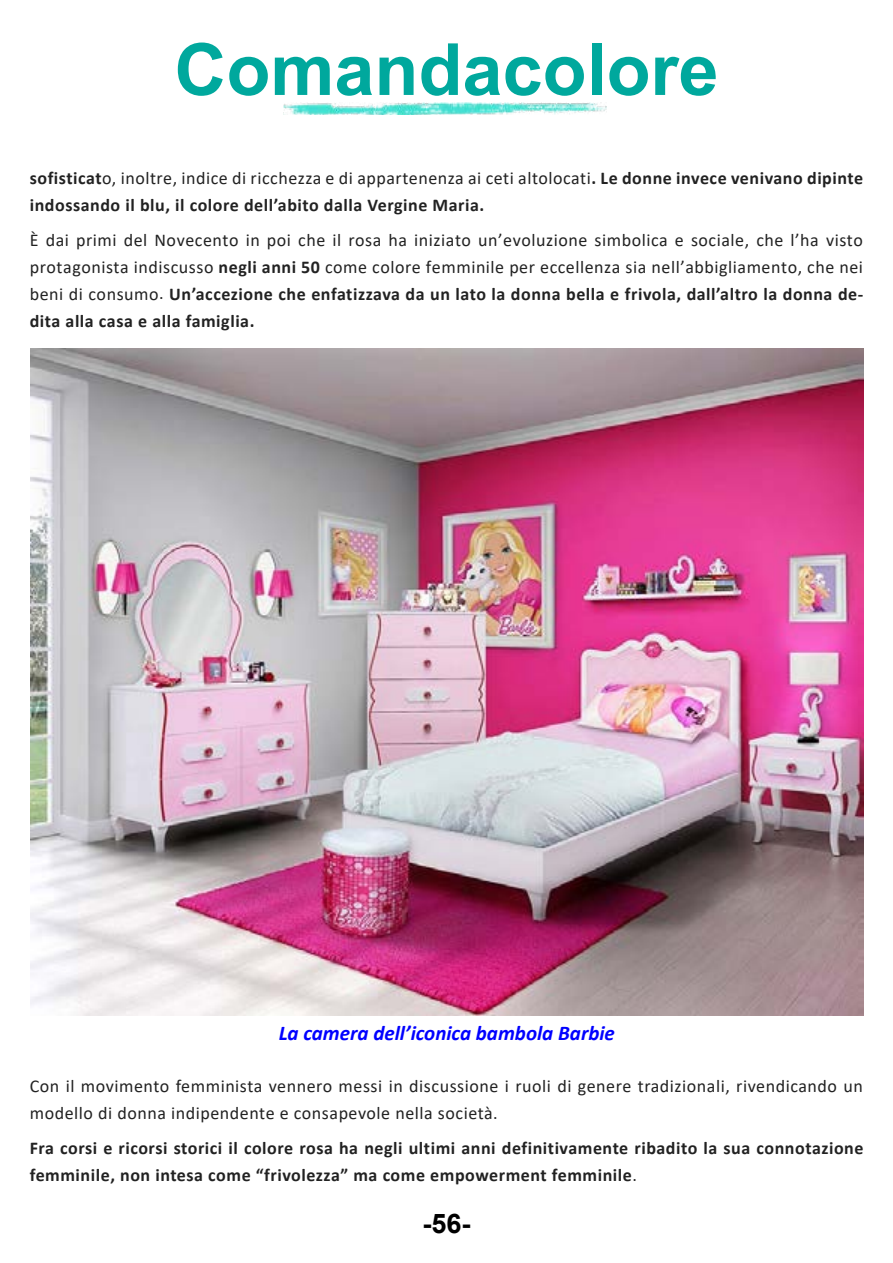
<style>
.page{position:relative;width:893px;height:1263px;background:#fff}
.page>*{position:absolute;margin:0;border:0;box-sizing:border-box;transform-origin:0 0}
.t1{font:700 72px "Arial";color:#00a89d}
.t2{font:700 27px "Arial";color:#000}
.t3{font:italic 700 21px "Calibri";color:#00f}
.t4{font:18px/27px "Calibri";letter-spacing:.03em;color:#222;text-align:justify}
.t5{font:700 18px/27px "Calibri";letter-spacing:.03em;color:#222}
.s1{font-weight:400}
.s2{font-weight:700}
</style>
<div class="page">
<img style="left:283px;top:102px;width:323px;height:13px">
<img style="left:30px;top:349px;width:833px;height:666px">
<h1 class="t1" style="left:174px;top:19px;width:546px">Comandacolore</h1>
<p class="t5" style="left:30px;top:164px;width:835px">sofisticat<span class="s1">o, inoltre, indice di ricchezza e di appartenenza ai ceti altolocati</span>. Le donne invece venivano dipinte indossando il blu, il colore dell’abito dalla Vergine Maria.</p>
<p class="t4" style="left:30px;top:226px;width:835px">È dai primi del Novecento in poi che il rosa ha iniziato un’evoluzione simbolica e sociale, che l’ha visto protagonista indiscusso <span class="s2">negli anni 50</span> come colore femminile per eccellenza sia nell’abbigliamento, che nei beni di consumo. <span class="s2">Un’accezione che enfatizzava da un lato la donna bella e frivola, dall’altro la donna de&shy;dita alla casa e alla famiglia.</span></p>
<p class="t3" style="left:279px;top:1018px;width:338px">La camera dell’iconica bambola Barbie</p>
<p class="t4" style="left:30px;top:1072px;width:835px">Con il movimento femminista vennero messi in discussione i ruoli di genere tradizionali, rivendicando un modello di donna indipendente e consapevole nella società.</p>
<p class="t5" style="left:30px;top:1134px;width:835px">Fra corsi e ricorsi storici il colore rosa ha negli ultimi anni definitivamente ribadito la sua connotazione femminile, non intesa come “frivolezza” ma come empowerment femminile<span class="s1">.</span></p>
<h2 class="t2" style="left:422px;top:1204px;width:50px">-56-</h2>
</div>
